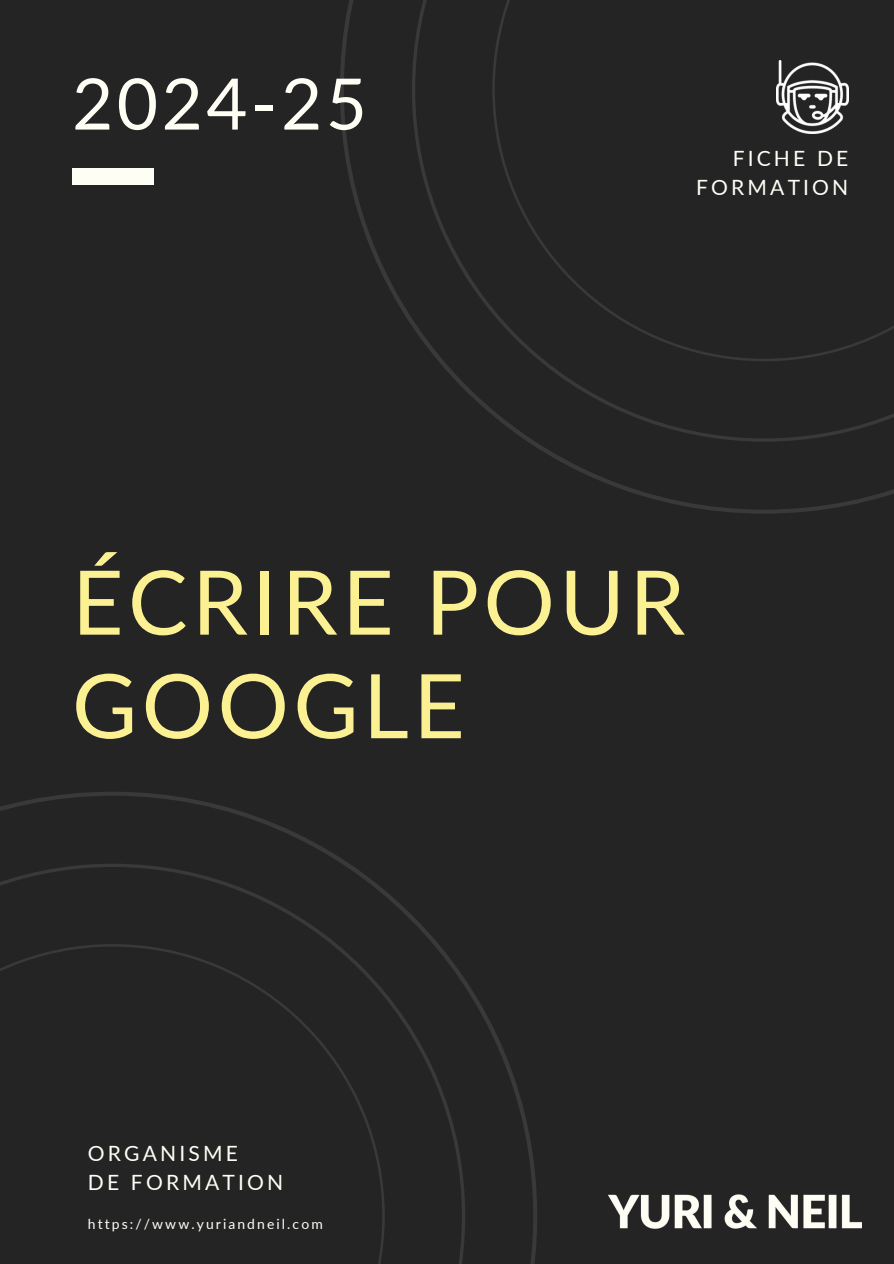
<style>
.page{position:relative;width:894px;height:1264px;background:#fff}
.page>*{position:absolute;margin:0;border:0;box-sizing:border-box;transform-origin:0 0}
.t1{font:89.1px/103.5px "Lato";letter-spacing:.05em;color:#fcf192}
.t2{font:70.95px "Lato";letter-spacing:.05em;color:#fffef5}
.t3{font:21px/29.2px "Lato";letter-spacing:.15em;color:#fffef5;text-align:right}
.t4{font:13.95px "Lato";letter-spacing:.15em;color:#fffef5}
</style>
<div class="page">
<div style="left:0;top:0;width:893px;height:1263px;background:#252425"></div>
<svg style="left:340px;top:0;width:553px;height:513px"></svg>
<svg style="left:0;top:792px;width:537px;height:471px"></svg>
<div style="left:72px;top:169px;width:81px;height:15px;background:#fffef5"></div>
<img style="left:608px;top:1194px;width:253px;height:35px">
<img style="left:776px;top:61px;width:72px;height:72px">
<p class="t2" style="left:72px;top:59px;width:296px">2024-25</p>
<p class="t3" style="left:696px;top:143px;width:154px">FICHE DE<br>FORMATION</p>
<p class="t1" style="left:72px;top:548px;width:614px">ÉCRIRE POUR<br>GOOGLE</p>
<h2 class="t3" style="left:88px;top:1138px;width:197px;text-align:left">ORGANISME<br>DE FORMATION</h2>
<h3 class="t4" style="left:88px;top:1215px;width:236px">https://www.yuriandneil.com</h3>
</div>
